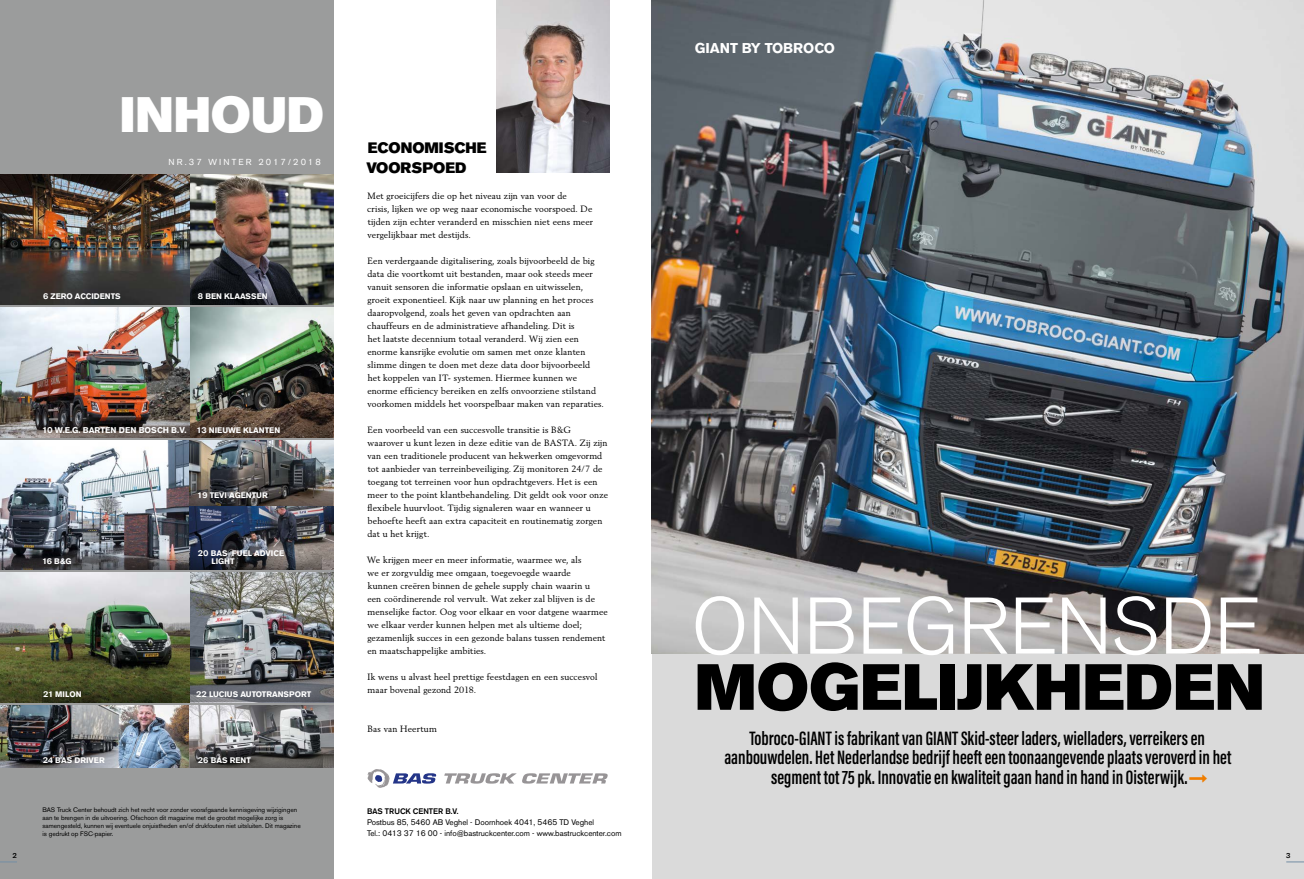
<style>
.page{position:relative;width:1304px;height:879px;background:#fff}
.page>*{position:absolute;margin:0;border:0;box-sizing:border-box;transform-origin:0 0}
.t1{font:300 79.6px "Volvo Sans Pro";color:#fff}
.t2{font:64.5px "Volvo Sans Pro Super";color:#000}
.t3{font:49.4px "Volvo Sans Pro Super";color:#fff}
.t4{font:600 20px/19.5px "Acumin Pro Extra Cond";color:#000;text-align:center}
.t5{font:15px/19.5px "Volvo Sans Pro Super";color:#000}
.t6{font:700 14.1px "Volvo Sans Pro";color:#fff}
.t7{font:9px/13px "Volvo Serif Pro";letter-spacing:.025em;color:#000}
.t8{font:8.7px "Volvo Sans Pro";letter-spacing:.25em;color:#fff}
.t9{font:700 8.3px "Volvo Sans Pro";color:#fff}
.t10{font:700 8px/8px "Volvo Sans Pro";color:#fff}
.t11{font:8px/11px "Volvo Sans Pro";color:#000}
.t12{font:500 8px "Volvo Sans Pro";color:#000}
.t13{font:500 7px "Volvo Sans Pro";color:#000}
.t14{font:6.5px/8px "Volvo Sans Pro";color:#000}
.s1{font-size:8px}
</style>
<div class="page">
<div style="left:0;top:0;width:333px;height:879px;background:#9b9c9c"></div>
<img style="left:0;top:440px;width:333px;height:129px">
<svg style="left:189px;top:485px;width:144px;height:21px;background:#494341"></svg>
<img style="left:0;top:572px;width:333px;height:91px">
<svg style="left:190px;top:663px;width:143px;height:39px;background:#616264"></svg>
<img style="left:0;top:705px;width:333px;height:63px">
<svg style="left:190px;top:747px;width:132px;height:21px;background:#474746"></svg>
<svg style="left:190px;top:548px;width:132px;height:21px;background:#494950"></svg>
<svg style="left:0;top:662px;width:190px;height:40px;background:#494e27"></svg>
<svg style="left:43px;top:681px;width:129px;height:21px;background:#3a3f1e"></svg>
<img style="left:0;top:174px;width:333px;height:131px">
<svg style="left:193px;top:283px;width:129px;height:22px;background:#212428"></svg>
<img style="left:0;top:307px;width:333px;height:130px">
<svg style="left:190px;top:404px;width:143px;height:33px;background:#504135"></svg>
<svg style="left:60px;top:415px;width:130px;height:1px"></svg>
<svg style="left:60px;top:416px;width:130px;height:21px;background:#4e4643"></svg>
<img style="left:497px;top:0;width:112px;height:173px">
<svg style="left:367px;top:769px;width:70px;height:19px"></svg>
<svg style="left:444px;top:773px;width:164px;height:10px"></svg>
<svg style="left:0;top:548px;width:189px;height:21px;background:#545256"></svg>
<div style="left:652px;top:0;width:652px;height:879px;background:#dadada"></div>
<img style="left:652px;top:0;width:652px;height:654px">
<svg style="left:1286px;top:861px;width:18px;height:1px"></svg>
<svg style="left:0;top:861px;width:17px;height:1px"></svg>
<h3 class="t3" style="left:120px;top:85px;width:206px">INHOUD</h3>
<p class="t8" style="left:169px;top:157px;width:154px">NR.37 WINTER 2017/2018</p>
<p class="t10" style="left:43px;top:292px;width:79px">6 ZERO ACCIDENTS</p>
<p class="t10" style="left:198px;top:292px;width:71px">8 BEN KLAASSEN</p>
<p class="t9" style="left:42px;top:425px;width:239px">10 W.E.G. BARTEN DEN BOSCH B.V. <span class="s1">13 NIEUWE KLANTEN</span></p>
<p class="t10" style="left:42px;top:557px;width:31px">16 B&amp;G</p>
<p class="t10" style="left:43px;top:691px;width:40px">21 MILON</p>
<p class="t10" style="left:197px;top:491px;width:72px">19 TEVI AGENTUR</p>
<p class="t10" style="left:211px;top:549px;width:74px;text-indent:-14px">20 BAS FUEL ADVICE<br>LIGHT</p>
<p class="t10" style="left:196px;top:690px;width:116px">22 LUCIUS AUTOTRANSPORT</p>
<p class="t10" style="left:43px;top:756px;width:63px">24 BAS DRIVER</p>
<p class="t10" style="left:198px;top:756px;width:54px">26 BAS RENT</p>
<p class="t14" style="left:43px;top:805px;width:260px">BAS Truck Center behoudt zich het recht voor zonder voorafgaande kennisgeving wijzigingen aan te brengen in de uitvoering. Ofschoon dit magazine met de grootst mogelijke zorg is samengesteld, kunnen wij eventuele onjuistheden en/of drukfouten niet uitsluiten. Dit magazine is gedrukt op FSC-papier.</p>
<h3 class="t5" style="left:366px;top:138px;width:122px">ECONOMISCHE<br>VOORSPOED</h3>
<p class="t7" style="left:367px;top:189px;width:227px">Met groeicijfers die op het niveau zijn van voor de<br>crisis, lijken we op weg naar economische voorspoed. De tijden zijn echter veranderd en misschien niet eens meer vergelijkbaar met destijds.</p>
<p class="t7" style="left:367px;top:254px;width:238px">Een verdergaande digitalisering, zoals bijvoorbeeld de big data die voortkomt uit bestanden, maar ook steeds meer vanuit sensoren die informatie opslaan en uitwisselen, groeit exponentieel. Kijk naar uw planning en het proces daaropvolgend, zoals het geven van opdrachten aan chauffeurs en de administratieve afhandeling. Dit is<br>het laatste decennium totaal veranderd. Wij zien een enorme kansrijke evolutie om samen met onze klanten slimme dingen te doen met deze data door bijvoorbeeld het koppelen van IT- systemen. Hiermee kunnen we enorme efficiency bereiken en zelfs onvoorziene stilstand voorkomen middels het voorspelbaar maken van reparaties.</p>
<p class="t7" style="left:367px;top:423px;width:242px">Een voorbeeld van een succesvolle transitie is B&amp;G waarover u kunt lezen in deze editie van de BASTA. Zij zijn van een traditionele producent van hekwerken omgevormd tot aanbieder van terreinbeveiliging. Zij monitoren 24/7 de toegang tot terreinen voor hun opdrachtgevers. Het is een meer to the point klantbehandeling. Dit geldt ook voor onze flexibele huurvloot. Tijdig signaleren waar en wanneer u behoefte heeft aan extra capaciteit en routinematig zorgen dat u het krijgt.</p>
<p class="t7" style="left:367px;top:553px;width:242px">We krijgen meer en meer informatie, waarmee we, als<br>we er zorgvuldig mee omgaan, toegevoegde waarde<br>kunnen creëren binnen de gehele supply chain waarin u<br>een coördinerende rol vervult. Wat zeker zal blijven is de menselijke factor. Oog voor elkaar en voor datgene waarmee we elkaar verder kunnen helpen met als ultieme doel; gezamenlijk succes in een gezonde balans tussen rendement en maatschappelijke ambities.</p>
<p class="t7" style="left:368px;top:670px;width:231px">Ik wens u alvast heel prettige feestdagen en een succesvol maar bovenal gezond 2018.</p>
<p class="t7" style="left:368px;top:722px;width:71px">Bas van Heertum</p>
<p class="t12" style="left:367px;top:806px;width:93px">BAS TRUCK CENTER B.V.</p>
<p class="t11" style="left:367px;top:817px;width:256px">Postbus 85, 5460 AB Veghel - Doornhoek 4041, 5465 TD Veghel<br>Tel.: 0413 37 16 00 - info@bastruckcenter.com - www.bastruckcenter.com</p>
<h3 class="t6" style="left:695px;top:40px;width:142px">GIANT BY TOBROCO</h3>
<h1 class="t1" style="left:692px;top:580px;width:571px">ONBEGRENSDE</h1>
<h2 class="t2" style="left:695px;top:647px;width:572px">MOGELIJKHEDEN</h2>
<p class="t4" style="left:724px;top:728px;width:509px">Tobroco-GIANT is fabrikant van GIANT Skid-steer laders, wielladers, verreikers en aanbouwdelen. Het Nederlandse bedrijf heeft een toonaangevende plaats veroverd in het segment tot 75 pk. Innovatie en kwaliteit gaan hand in hand in Oisterwijk.</p>
<p class="t13" style="left:13px;top:851px;width:6px">2</p>
<p class="t13" style="left:1286px;top:851px;width:6px">3</p>
</div>
